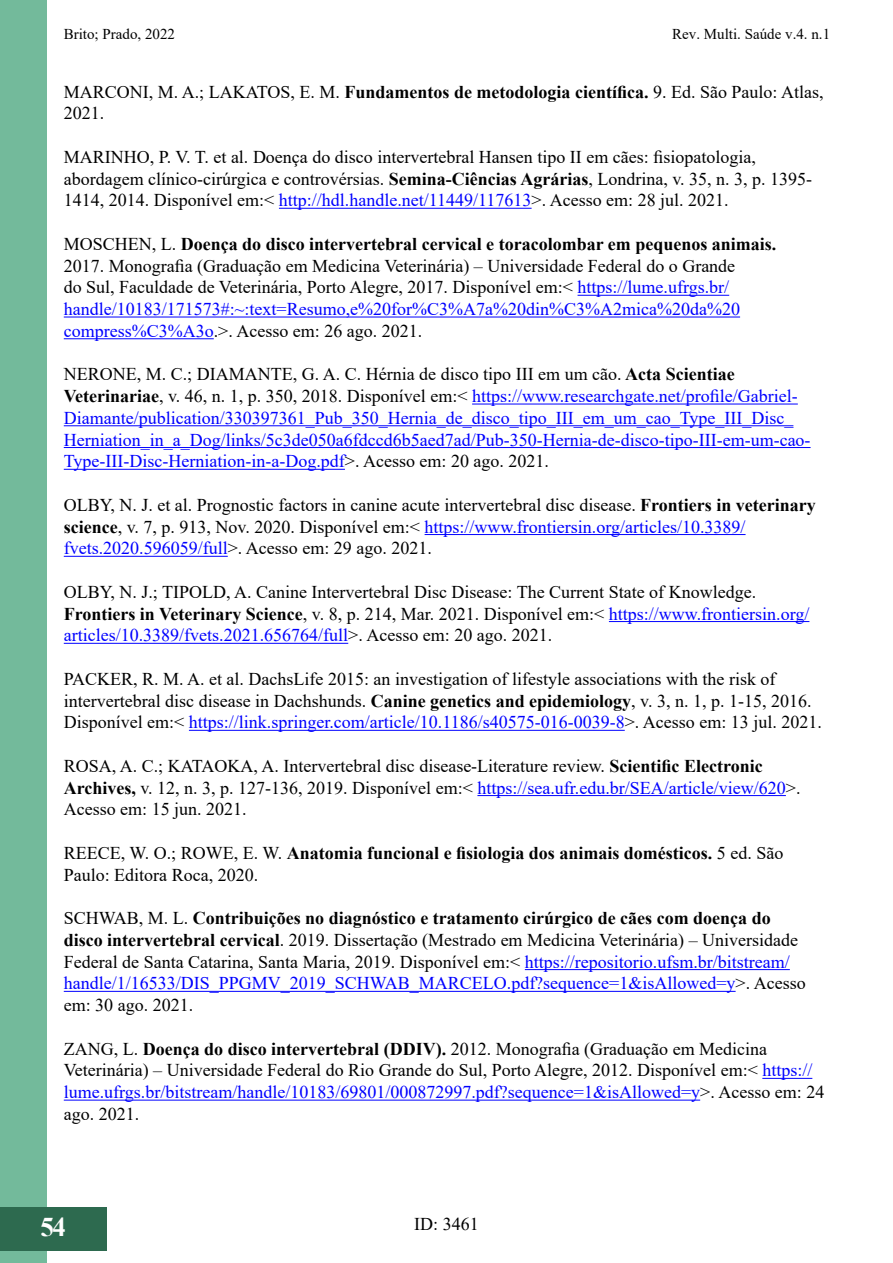
<style>
.page{position:relative;width:893px;height:1263px;background:#fff}
.page>*{position:absolute;margin:0;border:0;box-sizing:border-box;transform-origin:0 0}
.t1{font:700 27px "Times New Roman";color:#fff}
.t2{font:18px/21.8px "Times New Roman";color:#000}
.t3{font:18px/21.8px "Times New Roman";color:#00f}
.t4{font:15px "Times New Roman";color:#000}
.s1{font-weight:700}
.s2{color:#00f}
.s3{color:#000}
.s4{font-weight:700;color:#000}
</style>
<div class="page">
<div style="left:0;top:1px;width:47px;height:1262px;background:#73ba9b"></div>
<div style="left:0;top:1207px;width:106px;height:43px;background:#2d6a4f"></div>
<hr style="left:279px;top:208px;width:253px;height:1px;background:#00f">
<hr style="left:578px;top:295px;width:151px;height:1px;background:#00f">
<hr style="left:64px;top:317px;width:676px;height:1px;background:#00f">
<hr style="left:64px;top:338px;width:150px;height:1px;background:#00f">
<hr style="left:472px;top:404px;width:326px;height:1px;background:#00f">
<hr style="left:64px;top:425px;width:729px;height:1px;background:#00f">
<hr style="left:64px;top:447px;width:747px;height:1px;background:#00f">
<hr style="left:64px;top:469px;width:281px;height:1px;background:#00f">
<hr style="left:425px;top:534px;width:321px;height:1px;background:#00f">
<hr style="left:64px;top:556px;width:164px;height:1px;background:#00f">
<hr style="left:609px;top:621px;width:200px;height:1px;background:#00f">
<hr style="left:64px;top:643px;width:284px;height:1px;background:#00f">
<hr style="left:189px;top:730px;width:436px;height:1px;background:#00f">
<hr style="left:477px;top:795px;width:309px;height:1px;background:#00f">
<hr style="left:525px;top:969px;width:265px;height:1px;background:#00f">
<hr style="left:64px;top:991px;width:672px;height:1px;background:#00f">
<hr style="left:762px;top:1078px;width:50px;height:1px;background:#00f">
<hr style="left:64px;top:1100px;width:636px;height:1px;background:#00f">
<p class="t4" style="left:64px;top:24px;width:113px">Brito; Prado, 2022</p>
<p class="t4" style="left:672px;top:24px;width:159px">Rev. Multi. Saúde v.4. n.1</p>
<p class="t2" style="left:64px;top:80px;width:761px">MARCONI, M. A.; LAKATOS, E. M. <span class="s1">Fundamentos de metodologia científica.</span> 9. Ed. São Paulo: Atlas,<br>2021.</p>
<p class="t2" style="left:64px;top:145px;width:750px">MARINHO, P. V. T. et al. Doença do disco intervertebral Hansen tipo II em cães: fisiopatologia, abordagem clínico-cirúrgica e controvérsias. <span class="s1">Semina-Ciências Agrárias</span>, Londrina, v. 35, n. 3, p. 1395-<br>1414, 2014. Disponível em:&lt; <span class="s2">http://hdl.handle.net/11449/117613</span>&gt;. Acesso em: 28 jul. 2021.</p>
<p class="t2" style="left:64px;top:232px;width:714px">MOSCHEN, L. <span class="s1">Doença do disco intervertebral cervical e toracolombar em pequenos animais.<br></span>2017. Monografia (Graduação em Medicina Veterinária) – Universidade Federal do o Grande<br>do Sul, Faculdade de Veterinária, Porto Alegre, 2017. Disponível em:&lt; <span class="s2">https://lume.ufrgs.br/ handle/10183/171573#:~:text=Resumo,e%20for%C3%A7a%20din%C3%A2mica%20da%20 compress%C3%A3o</span>.&gt;. Acesso em: 26 ago. 2021.</p>
<p class="t3" style="left:64px;top:363px;width:748px"><span class="s3">NERONE, M. C.; DIAMANTE, G. A. C. Hérnia de disco tipo III em um cão.</span> <span class="s4">Acta Scientiae Veterinariae</span><span class="s3">, v. 46, n. 1, p. 350, 2018. Disponível em:&lt;</span> https://www.researchgate.net/profile/Gabriel-Diamante/publication/330397361_Pub_350_Hernia_de_disco_tipo_III_em_um_cao_Type_III_Disc_ Herniation_in_a_Dog/links/5c3de050a6fdccd6b5aed7ad/Pub-350-Hernia-de-disco-tipo-III-em-um-cao-Type-III-Disc-Herniation-in-a-Dog.pdf<span class="s3">&gt;. Acesso em: 20 ago. 2021.</span></p>
<p class="t2" style="left:64px;top:493px;width:754px">OLBY, N. J. et al. Prognostic factors in canine acute intervertebral disc disease. <span class="s1">Frontiers in veterinary science</span>, v. 7, p. 913, Nov. 2020. Disponível em:&lt; <span class="s2">https://www.frontiersin.org/articles/10.3389/ fvets.2020.596059/full</span>&gt;. Acesso em: 29 ago. 2021.</p>
<p class="t2" style="left:64px;top:580px;width:747px">OLBY, N. J.; TIPOLD, A. Canine Intervertebral Disc Disease: The Current State of Knowledge.<br><span class="s1">Frontiers in Veterinary Science</span>, v. 8, p. 214, Mar. 2021. Disponível em:&lt; <span class="s2">https://www.frontiersin.org/ articles/10.3389/fvets.2021.656764/full</span>&gt;. Acesso em: 20 ago. 2021.</p>
<p class="t2" style="left:64px;top:667px;width:760px">PACKER, R. M. A. et al. DachsLife 2015: an investigation of lifestyle associations with the risk of intervertebral disc disease in Dachshunds. <span class="s1">Canine genetics and epidemiology</span>, v. 3, n. 1, p. 1-15, 2016.<br>Disponível em:&lt; <span class="s2">https://link.springer.com/article/10.1186/s40575-016-0039-8</span>&gt;. Acesso em: 13 jul. 2021.</p>
<p class="t2" style="left:64px;top:754px;width:738px">ROSA, A. C.; KATAOKA, A. Intervertebral disc disease-Literature review. <span class="s1">Scientific Electronic<br>Archives,</span> v. 12, n. 3, p. 127-136, 2019. Disponível em:&lt; <span class="s2">https://sea.ufr.edu.br/SEA/article/view/620</span>&gt;.<br>Acesso em: 15 jun. 2021.</p>
<p class="t2" style="left:64px;top:841px;width:721px">REECE, W. O.; ROWE, E. W. <span class="s1">Anatomia funcional e fisiologia dos animais domésticos.</span> 5 ed. São<br>Paulo: Editora Roca, 2020.</p>
<p class="t2" style="left:64px;top:906px;width:743px">SCHWAB, M. L. <span class="s1">Contribuições no diagnóstico e tratamento cirúrgico de cães com doença do disco intervertebral cervical</span>. 2019. Dissertação (Mestrado em Medicina Veterinária) – Universidade Federal de Santa Catarina, Santa Maria, 2019. Disponível em:&lt; <span class="s2">https://repositorio.ufsm.br/bitstream/ handle/1/16533/DIS_PPGMV_2019_SCHWAB_MARCELO.pdf?sequence=1&amp;isAllowed=y</span>&gt;. Acesso em: 30 ago. 2021.</p>
<p class="t2" style="left:64px;top:1037px;width:762px">ZANG, L. <span class="s1">Doença do disco intervertebral (DDIV).</span> 2012. Monografia (Graduação em Medicina Veterinária) – Universidade Federal do Rio Grande do Sul, Porto Alegre, 2012. Disponível em:&lt; <span class="s2">https:// lume.ufrgs.br/bitstream/handle/10183/69801/000872997.pdf?sequence=1&amp;isAllowed=y</span>&gt;. Acesso em: 24 ago. 2021.</p>
<h1 class="t1" style="left:40px;top:1207px;width:27px">54</h1>
<p class="t2" style="left:414px;top:1213px;width:66px">ID: 3461</p>
</div>
